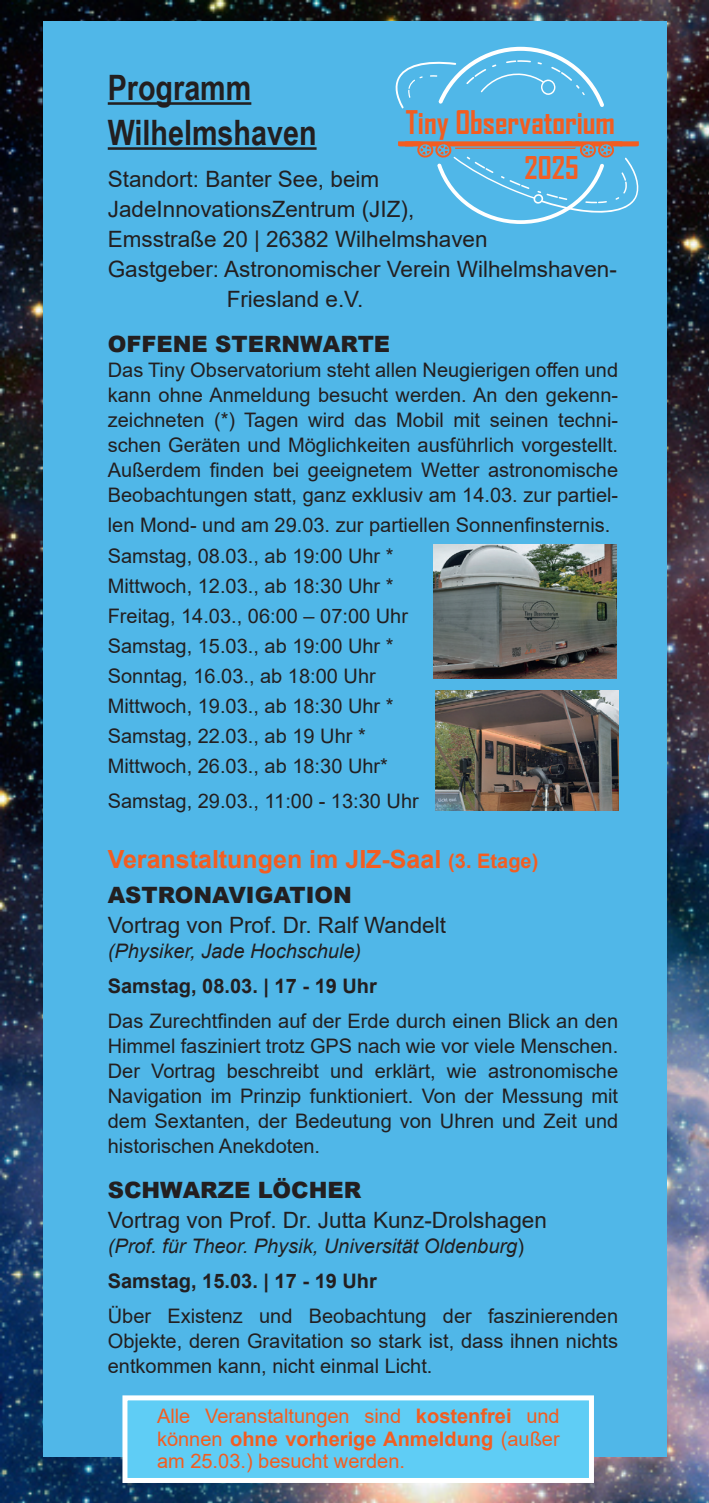
<style>
.page{position:relative;width:709px;height:1503px;background:#fff}
.page>*{position:absolute;margin:0;border:0;box-sizing:border-box;transform-origin:0 0}
.t1{font:700 35px/45px "Arial Narrow";color:#231f20}
.t2{font:700 31.25px "Agency FB";color:#f25d21}
.t3{font:700 30px "Agency FB";color:#f25f25}
.t4{font:700 25px "Arial";color:#f25d21}
.t5{font:22.5px "Arial";color:#231f20}
.t6{font:900 22.5px "Arial";color:#231f20}
.t7{font:20px/25px "Arial";color:#231f20;text-align:justify}
.t8{font:20px/22.5px "Arial";color:#f25d21;text-align:justify}
.t9{font:italic 20px/35px "Arial";color:#231f20}
.t10{font:700 20px "Arial";color:#231f20}
.s1{font-size:20px}
.s2{font-style:normal}
.s3{font-weight:700;font-style:normal}
.s4{font-weight:700}
</style>
<div class="page">
<img style="left:0;top:0;width:709px;height:1502px">
<div style="left:43px;top:21px;width:623px;height:1435px;background:#50b7e8"></div>
<hr style="left:108px;top:102px;width:143px;height:3px;background:#231f20">
<hr style="left:108px;top:147px;width:208px;height:3px;background:#231f20">
<svg style="left:395px;top:47px;width:209px;height:61px"></svg>
<svg style="left:398px;top:141px;width:241px;height:83px"></svg>
<img style="left:435px;top:690px;width:183px;height:120px">
<img style="left:434px;top:544px;width:183px;height:134px">
<div style="left:122px;top:1395px;width:472px;height:87px;background:#5fcdf5;border:5px solid #fff"></div>
<h1 class="t1" style="left:108px;top:63px;width:210px">Programm<br>Wilhelmshaven</h1>
<p class="t5" style="left:108px;top:164px;width:273px">Standort: Banter See, beim</p>
<p class="t5" style="left:108px;top:194px;width:308px">JadeInnovationsZentrum (JIZ),</p>
<p class="t5" style="left:108px;top:224px;width:381px">Emsstraße 20 | 26382 Wilhelmshaven</p>
<p class="t5" style="left:108px;top:254px;width:510px">Gastgeber: Astronomischer Verein Wilhelmshaven-</p>
<p class="t5" style="left:227px;top:284px;width:138px">Friesland e.V.</p>
<p class="t6" style="left:108px;top:328px;width:284px">OFFENE STERNWARTE</p>
<p class="t7" style="left:108px;top:358px;width:512px">Das Tiny Observatorium steht allen Neugierigen offen und kann ohne Anmeldung besucht werden. An den gekenn&shy;zeichneten (*) Tagen wird das Mobil mit seinen techni&shy;schen Geräten und Möglichkeiten ausführlich vorgestellt.<br>Außerdem finden bei geeignetem Wetter astronomische Beobachtungen statt, ganz exklusiv am 14.03. zur partiel-</p>
<p class="t7" style="left:108px;top:510px;width:504px;line-height:30px;text-align:left">len Mond- und am 29.03. zur partiellen Sonnenfinsternis.<br>Samstag, 08.03., ab 19:00 Uhr *<br>Mittwoch, 12.03., ab 18:30 Uhr *<br>Freitag, 14.03., 06:00 – 07:00 Uhr<br>Samstag, 15.03., ab 19:00 Uhr *<br>Sonntag, 16.03., ab 18:00 Uhr<br>Mittwoch, 19.03., ab 18:30 Uhr *<br>Samstag, 22.03., ab 19 Uhr *<br>Mittwoch, 26.03., ab 18:30 Uhr*</p>
<p class="t7" style="left:108px;top:788px;width:312px">Samstag, 29.03., 11:00 - 13:30 Uhr</p>
<p class="t4" style="left:108px;top:841px;width:432px">Veranstaltungen im JIZ-Saal <span class="s1">(3. Etage)</span></p>
<p class="t6" style="left:108px;top:878px;width:246px">ASTRONAVIGATION</p>
<p class="t5" style="left:108px;top:909px;width:340px">Vortrag von Prof. Dr. Ralf Wandelt</p>
<p class="t9" style="left:108px;top:933px;width:255px">(Physiker, Jade Hochschule)</p>
<p class="t10" style="left:108px;top:971px;width:271px">Samstag, 08.03. | 17 - 19 Uhr</p>
<p class="t7" style="left:108px;top:1008px;width:512px">Das Zurechtfinden auf der Erde durch einen Blick an den Himmel fasziniert trotz GPS nach wie vor viele Menschen.<br>Der Vortrag beschreibt und erklärt, wie astronomische Navigation im Prinzip funktioniert. Von der Messung mit dem Sextanten, der Bedeutung von Uhren und Zeit und historischen Anekdoten.</p>
<p class="t6" style="left:108px;top:1173px;width:255px">SCHWARZE LÖCHER</p>
<p class="t5" style="left:108px;top:1204px;width:440px">Vortrag von Prof. Dr. Jutta Kunz-Drolshagen</p>
<p class="t9" style="left:108px;top:1228px;width:418px">(Prof. für Theor. Physik, Universität Oldenburg<span class="s2">)<br></span><span class="s3">Samstag, 15.03. | 17 - 19 Uhr</span></p>
<p class="t7" style="left:108px;top:1303px;width:512px">Über Existenz und Beobachtung der faszinierenden Objekte, deren Gravitation so stark ist, dass ihnen nichts entkommen kann, nicht einmal Licht.</p>
<h2 class="t2" style="left:406px;top:103px;width:211px">Tiny Observatorium</h2>
<h3 class="t3" style="left:524px;top:149px;width:56px">2025</h3>
<p class="t8" style="left:157px;top:1404px;width:404px">Alle Veranstaltungen sind <span class="s4">kostenfrei</span> und können <span class="s4">ohne vorherige Anmeldung</span> (außer am 25.03.) besucht werden.</p>
</div>
